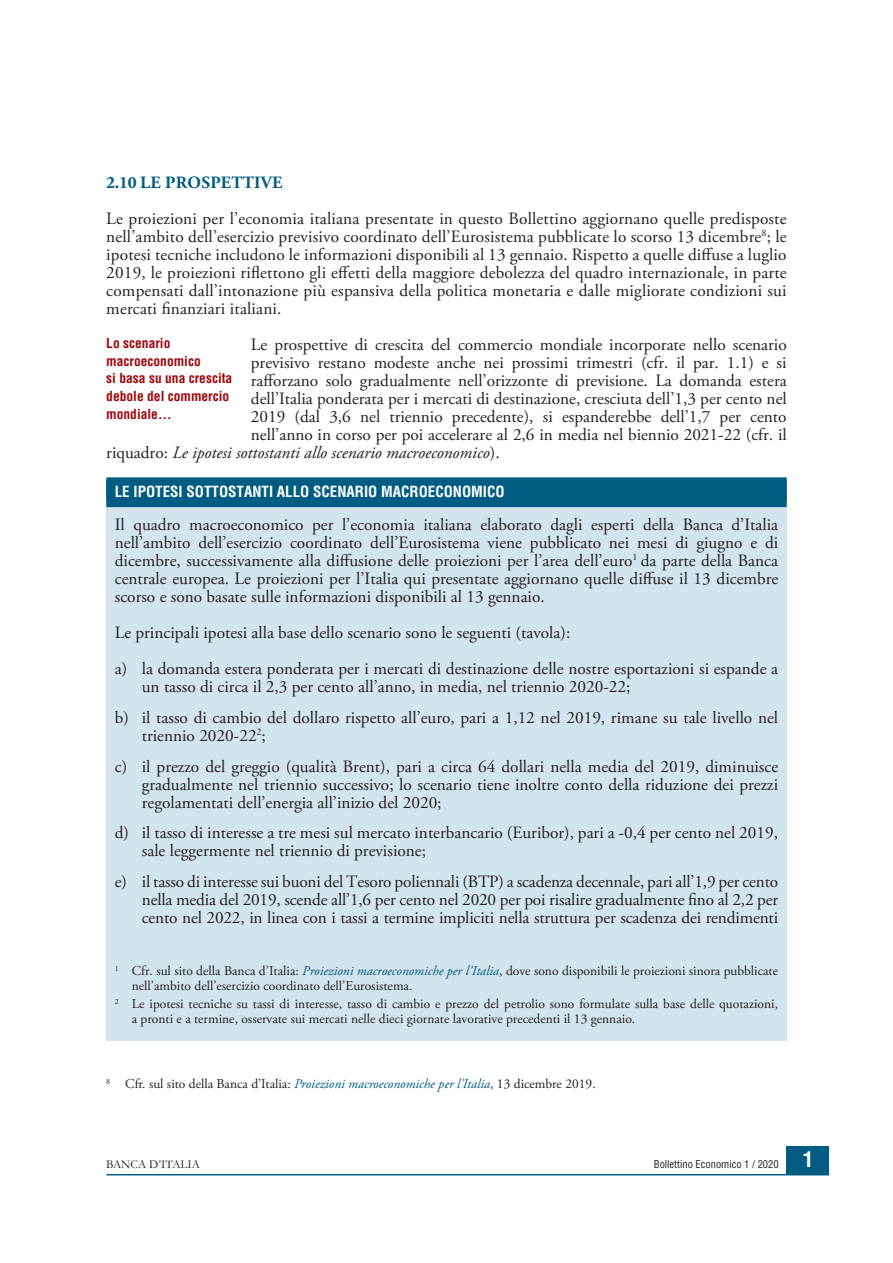
<style>
.page{position:relative;width:893px;height:1263px;background:#fff}
.page>*{position:absolute;margin:0;border:0;box-sizing:border-box;transform-origin:0 0}
.BE_BOX_-_Paragrafo{font:17.25px/18px "Adobe Garamond Pro";color:#231f20;text-align:justify}
.BE_TESTO_-_Paragrafo{font:17.25px/18px "Adobe Garamond Pro";color:#231f20;text-align:justify}
.BE_TESTO_-_Paragrafo-2{font:italic 17.25px "Adobe Garamond Pro";color:#231f20}
.BE_TESTO_-_Sotto_Tit{font:700 17.25px "Adobe Garamond Pro";letter-spacing:.015em;color:#005c81}
.BE_BOX_-_Titolo{font:700 condensed 15px "Helvetica LT Std";color:#fff}
.BE_BOX_-_Nota{font:13.5px/15px "Adobe Garamond Pro";color:#231f20}
.BE_TESTO_-_Nota{font:13.5px "Adobe Garamond Pro";color:#231f20}
.BE_SINTESI_-_Titolet{font:700 condensed 13.5px/17.5px "Helvetica LT Std";color:#9d070d}
.t1{font:12px "Garamond";color:#231f20}
.t2{font:condensed 10.5px "Helvetica LT Std";color:#231f20}
.s1{font-style:normal}
.s2{font-style:italic;color:#005c81}
.s3{font-weight:700;font-size:21px;color:#fff}
</style>
<div class="page">
<div style="left:787px;top:1146px;width:42px;height:29px;background:#005c81"></div>
<hr style="left:106px;top:1174px;width:723px;height:1px;background:#005c81">
<div style="left:106px;top:480px;width:681px;height:560px;background:#d2e4ee"></div>
<div style="left:106px;top:477px;width:681px;height:24px;background:#005c81"></div>
<div style="left:106px;top:480px;width:681px;height:27px;background:#005c81"></div>
<h2 class="BE_TESTO_-_Sotto_Tit" style="left:106px;top:173px;width:178px">2.10 LE PROSPETTIVE</h2>
<p class="BE_TESTO_-_Paragrafo" style="left:106px;top:210px;width:682px">Le proiezioni per l’economia italiana presentate in questo Bollettino aggiornano quelle predisposte nell’ambito dell’esercizio previsivo coordinato dell’Eurosistema pubblicate lo scorso 13 dicembre<sup>8</sup>; le ipotesi tecniche includono le informazioni disponibili al 13 gennaio. Rispetto a quelle diffuse a luglio 2019, le proiezioni riflettono gli effetti della maggiore debolezza del quadro internazionale, in parte compensati dall’intonazione più espansiva della politica monetaria e dalle migliorate condizioni sui mercati finanziari italiani.</p>
<p class="BE_TESTO_-_Paragrafo" style="left:251px;top:336px;width:537px">Le prospettive di crescita del commercio mondiale incorporate nello scenario</p>
<p class="BE_TESTO_-_Paragrafo" style="left:251px;top:354px;width:537px">previsivo restano modeste anche nei prossimi trimestri (cfr. il par. 1.1) e si</p>
<p class="BE_TESTO_-_Paragrafo" style="left:251px;top:372px;width:537px">rafforzano solo gradualmente nell’orizzonte di previsione. La domanda estera</p>
<p class="BE_TESTO_-_Paragrafo" style="left:251px;top:390px;width:537px">dell’Italia ponderata per i mercati di destinazione, cresciuta dell’1,3 per cento nel</p>
<p class="BE_TESTO_-_Paragrafo" style="left:251px;top:408px;width:537px">2019 (dal 3,6 nel triennio precedente), si espanderebbe dell’1,7 per cento</p>
<p class="BE_TESTO_-_Paragrafo" style="left:251px;top:426px;width:537px">nell’anno in corso per poi accelerare al 2,6 in media nel biennio 2021-22 (cfr. il</p>
<p class="BE_TESTO_-_Paragrafo-2" style="left:106px;top:442px;width:395px"><span class="s1">riquadro:</span> Le ipotesi sottostanti allo scenario macroeconomico<span class="s1">).</span></p>
<h3 class="BE_SINTESI_-_Titolet" style="left:106px;top:335px;width:127px">Lo scenario macroeconomico<br>si basa su una crescita debole del commercio mondiale…</h3>
<h3 class="BE_BOX_-_Titolo" style="left:115px;top:482px;width:391px">LE IPOTESI SOTTOSTANTI ALLO SCENARIO MACROECONOMICO</h3>
<p class="BE_BOX_-_Paragrafo" style="left:115px;top:516px;width:665px">Il quadro macroeconomico per l’economia italiana elaborato dagli esperti della Banca d’Italia nell’ambito dell’esercizio coordinato dell’Eurosistema viene pubblicato nei mesi di giugno e di dicembre, successivamente alla diffusione delle proiezioni per l’area dell’euro<sup>1</sup> da parte della Banca centrale europea. Le proiezioni per l’Italia qui presentate aggiornano quelle diffuse il 13 dicembre scorso e sono basate sulle informazioni disponibili al 13 gennaio.</p>
<p class="BE_BOX_-_Paragrafo" style="left:115px;top:624px;width:457px">Le principali ipotesi alla base dello scenario sono le seguenti (tavola):</p>
<p class="BE_BOX_-_Paragrafo" style="left:142px;top:660px;width:638px;text-indent:-27px">a) la domanda estera ponderata per i mercati di destinazione delle nostre esportazioni si espande a un tasso di circa il 2,3 per cento all’anno, in media, nel triennio 2020-22;</p>
<p class="BE_BOX_-_Paragrafo" style="left:142px;top:709px;width:638px;text-indent:-27px">b) il tasso di cambio del dollaro rispetto all’euro, pari a 1,12 nel 2019, rimane su tale livello nel triennio 2020-22<sup>2</sup>;</p>
<p class="BE_BOX_-_Paragrafo" style="left:142px;top:758px;width:638px;text-indent:-27px">c) il prezzo del greggio (qualità Brent), pari a circa 64 dollari nella media del 2019, diminuisce gradualmente nel triennio successivo; lo scenario tiene inoltre conto della riduzione dei prezzi regolamentati dell’energia all’inizio del 2020;</p>
<p class="BE_BOX_-_Paragrafo" style="left:142px;top:824px;width:638px;text-indent:-27px">d) il tasso di interesse a tre mesi sul mercato interbancario (Euribor), pari a -0,4 per cento nel 2019, sale leggermente nel triennio di previsione;</p>
<p class="BE_BOX_-_Paragrafo" style="left:142px;top:873px;width:638px;text-indent:-27px">e) il tasso di interesse sui buoni del Tesoro poliennali (BTP) a scadenza decennale, pari all’1,9 per cento nella media del 2019, scende all’1,6 per cento nel 2020 per poi risalire gradualmente fino al 2,2 per cento nel 2022, in linea con i tassi a termine impliciti nella struttura per scadenza dei rendimenti</p>
<p class="BE_BOX_-_Nota" style="left:132px;top:964px;width:648px;text-indent:-17px"><sup>1</sup> Cfr. sul sito della Banca d’Italia: <span class="s2">Proiezioni macroeconomiche per l’Italia</span>, dove sono disponibili le proiezioni sinora pubblicate nell’ambito dell’esercizio coordinato dell’Eurosistema.</p>
<p class="BE_BOX_-_Nota" style="left:132px;top:997px;width:648px;text-indent:-17px"><sup>2</sup> Le ipotesi tecniche su tassi di interesse, tasso di cambio e prezzo del petrolio sono formulate sulla base delle quotazioni, a pronti e a termine, osservate sui mercati nelle dieci giornate lavorative precedenti il 13 gennaio.</p>
<p class="BE_TESTO_-_Nota" style="left:106px;top:1076px;width:491px"><sup>8</sup> Cfr. sul sito della Banca d’Italia: <span class="s2">Proiezioni macroeconomiche per l’Italia</span>, 13 dicembre 2019.</p>
<p class="t1" style="left:106px;top:1156px;width:95px">BANCA D’ITALIA</p>
<p class="t2" style="left:654px;top:1158px;width:161px">Bollettino Economico 1 / 2020 <span class="s3">1</span></p>
</div>
